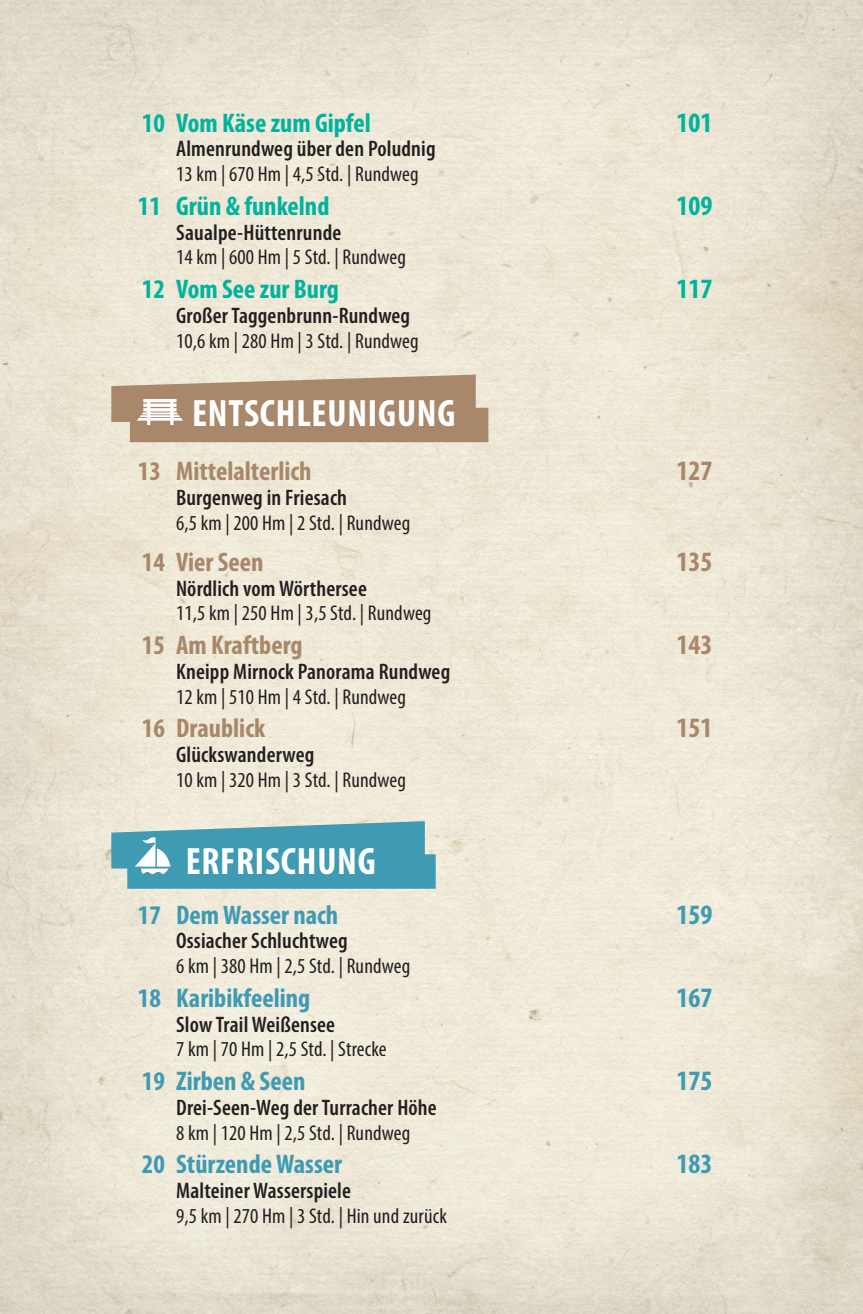
<style>
.page{position:relative;width:863px;height:1314px;background:#fff}
.page>*{position:absolute;margin:0;border:0;box-sizing:border-box;transform-origin:0 0}
.t1{font:700 condensed 38.25px "Myriad Pro";letter-spacing:.02em;color:#fff}
.t2{font:700 condensed 28.12px "Myriad Pro";color:#a9876b}
.t3{font:700 condensed 28.12px "Myriad Pro";color:#3f9ab3}
.t4{font:700 condensed 28.12px "Myriad Pro";color:#00b39d}
.t5{font:700 condensed 27px "Myriad Pro";color:#3f9ab3}
.t6{font:700 condensed 27px "Myriad Pro";color:#a9876b}
.t7{font:700 condensed 27px "Myriad Pro";color:#00b39d}
.t8{font:600 condensed 22.5px "Myriad Pro";letter-spacing:.01em;color:#231f20}
.t9{font:condensed 21.38px "Myriad Pro";letter-spacing:.01em;color:#231f20}
</style>
<div class="page">
<img style="left:0;top:0;width:239px;height:1200px">
<img style="left:401px;top:616px;width:461px;height:698px">
<img style="left:239px;top:0;width:162px;height:1200px">
<img style="left:400px;top:0;width:462px;height:616px">
<img style="left:0;top:1200px;width:561px;height:114px">
<svg style="left:111px;top:375px;width:377px;height:67px"></svg>
<svg style="left:111px;top:821px;width:324px;height:68px"></svg>
<svg style="left:860px;top:1307px;width:3px;height:7px"></svg>
<p class="t7" style="left:142px;top:113px;width:230px">10 Vom Käse zum Gipfel</p>
<h2 class="t4" style="left:676px;top:112px;width:37px">101</h2>
<p class="t8" style="left:176px;top:138px;width:261px">Almenrundweg über den Poludnig</p>
<p class="t9" style="left:176px;top:165px;width:244px">13 km | 670 Hm | 4,5 Std. | Rundweg</p>
<p class="t7" style="left:138px;top:196px;width:193px">11 Grün &amp; funkelnd</p>
<h2 class="t4" style="left:676px;top:195px;width:37px">109</h2>
<p class="t8" style="left:176px;top:221px;width:167px">Saualpe-Hüttenrunde</p>
<p class="t9" style="left:176px;top:248px;width:231px">14 km | 600 Hm | 5 Std. | Rundweg</p>
<p class="t7" style="left:142px;top:279px;width:199px">12 Vom See zur Burg</p>
<h2 class="t4" style="left:676px;top:278px;width:37px">117</h2>
<p class="t8" style="left:176px;top:304px;width:235px">Großer Taggenbrunn-Rundweg</p>
<p class="t9" style="left:176px;top:332px;width:244px">10,6 km | 280 Hm | 3 Std. | Rundweg</p>
<h1 class="t1" style="left:192px;top:399px;width:265px">ENTSCHLEUNIGUNG</h1>
<p class="t6" style="left:138px;top:461px;width:175px">13 Mittelalterlich</p>
<h2 class="t2" style="left:676px;top:461px;width:37px">127</h2>
<p class="t8" style="left:176px;top:486px;width:172px">Burgenweg in Friesach</p>
<p class="t9" style="left:176px;top:514px;width:235px">6,5 km | 200 Hm | 2 Std. | Rundweg</p>
<p class="t6" style="left:142px;top:552px;width:123px">14 Vier Seen</p>
<h2 class="t2" style="left:676px;top:551px;width:37px">135</h2>
<p class="t8" style="left:176px;top:577px;width:192px">Nördlich vom Wörthersee</p>
<p class="t9" style="left:176px;top:604px;width:257px">11,5 km | 250 Hm | 3,5 Std. | Rundweg</p>
<p class="t6" style="left:142px;top:635px;width:162px">15 Am Kraftberg</p>
<h2 class="t2" style="left:676px;top:634px;width:37px">143</h2>
<p class="t8" style="left:176px;top:660px;width:275px">Kneipp Mirnock Panorama Rundweg</p>
<p class="t9" style="left:176px;top:687px;width:231px">12 km | 510 Hm | 4 Std. | Rundweg</p>
<p class="t6" style="left:142px;top:718px;width:125px">16 Draublick</p>
<h2 class="t2" style="left:676px;top:718px;width:37px">151</h2>
<p class="t8" style="left:176px;top:743px;width:140px">Glückswanderweg</p>
<p class="t9" style="left:176px;top:771px;width:231px">10 km | 320 Hm | 3 Std. | Rundweg</p>
<h1 class="t1" style="left:185px;top:847px;width:191px">ERFRISCHUNG</h1>
<p class="t5" style="left:138px;top:904px;width:202px">17 Dem Wasser nach</p>
<h2 class="t3" style="left:676px;top:904px;width:37px">159</h2>
<p class="t8" style="left:176px;top:929px;width:173px">Ossiacher Schluchtweg</p>
<p class="t9" style="left:176px;top:957px;width:235px">6 km | 380 Hm | 2,5 Std. | Rundweg</p>
<p class="t5" style="left:138px;top:988px;width:174px">18 Karibikfeeling</p>
<h2 class="t3" style="left:676px;top:987px;width:37px">167</h2>
<p class="t8" style="left:176px;top:1013px;width:160px">Slow Trail Weißensee</p>
<p class="t9" style="left:176px;top:1040px;width:212px">7 km | 70 Hm | 2,5 Std. | Strecke</p>
<p class="t5" style="left:142px;top:1071px;width:165px">19 Zirben &amp; Seen</p>
<h2 class="t3" style="left:676px;top:1070px;width:37px">175</h2>
<p class="t8" style="left:176px;top:1096px;width:262px">Drei-Seen-Weg der Turracher Höhe</p>
<p class="t9" style="left:176px;top:1123px;width:235px">8 km | 120 Hm | 2,5 Std. | Rundweg</p>
<p class="t5" style="left:142px;top:1154px;width:202px">20 Stürzende Wasser</p>
<h2 class="t3" style="left:676px;top:1153px;width:37px">183</h2>
<p class="t8" style="left:176px;top:1179px;width:176px">Malteiner Wasserspiele</p>
<p class="t9" style="left:176px;top:1207px;width:272px">9,5 km | 270 Hm | 3 Std. | Hin und zurück</p>
</div>
